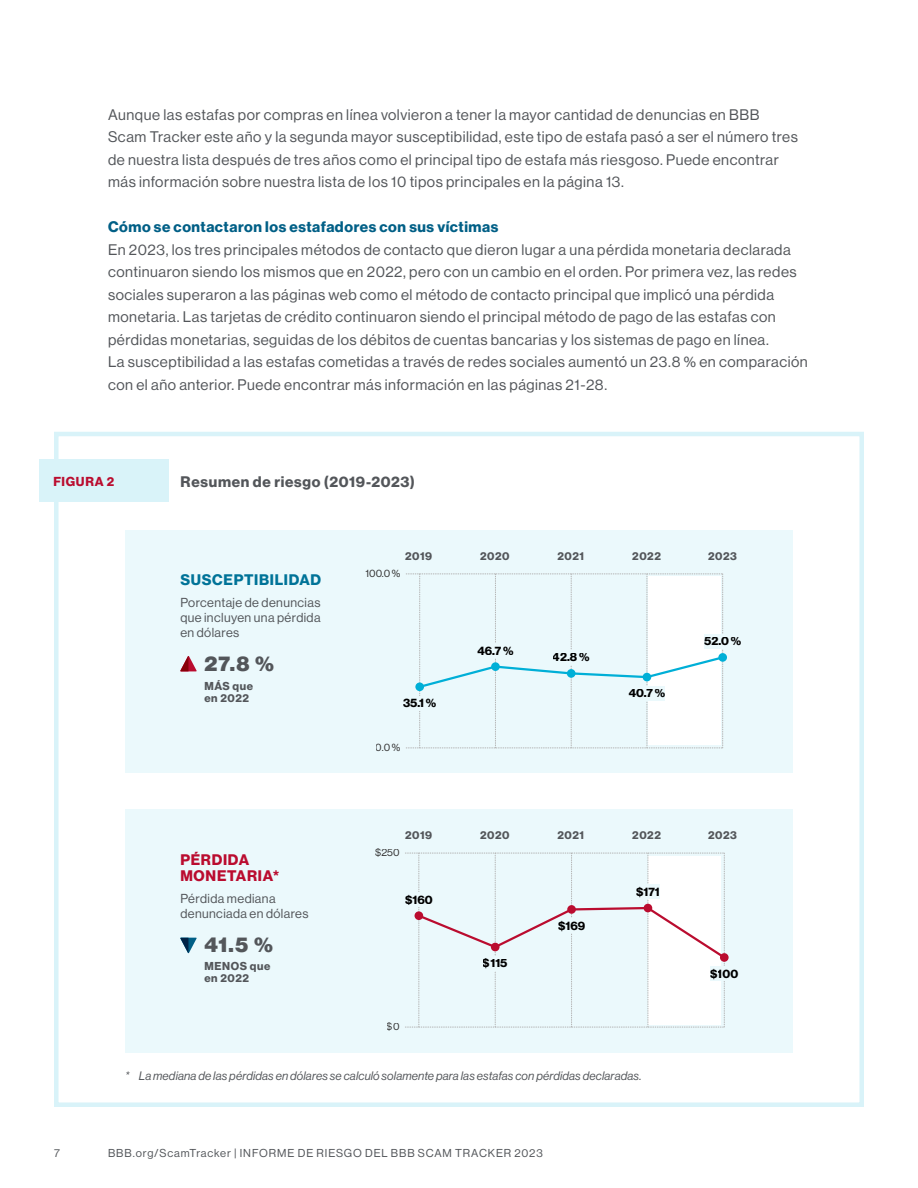
<style>
.page{position:relative;width:918px;height:1188px;background:#fff}
.page>*{position:absolute;margin:0;border:0;box-sizing:border-box;transform-origin:0 0}
.t1{font:21px "N Haas Grotesk DS Pro 95 Blk";color:#53565a}
.Paragraph{font:15px/22.5px "N Haas Grotesk DS Pro 55 Rg";letter-spacing:.035em;color:#53565a}
.Chart_Title_1{font:15px "N Haas Grotesk DS Pro 75 Bd";letter-spacing:.045em;color:#53565a}
.Chart_Title_1-2{font:15px/16.5px "N Haas Grotesk DS Pro 75 Bd";letter-spacing:.05em;color:#ba0c2f}
.Chart_Title_1-3{font:15px "N Haas Grotesk DS Pro 75 Bd";letter-spacing:.05em;color:#007398}
.Chart_Text{font:12.75px/15px "N Haas Grotesk DS Pro 55 Rg";letter-spacing:.03em;color:#53565a;text-align:justify}
.Chart_Title_2{font:12.75px "N Haas Grotesk DS Pro 75 Bd";letter-spacing:.055em;color:#ba0c2f}
.Chart_Note{font:12px "N Haas Grotesk DS Pro 56 It";letter-spacing:.015em;color:#53565a}
.t2{font:12px "N Haas Grotesk DS Pro 75 Bd";color:#000}
.Chart_Title_2-2{font:11.25px/12px "N Haas Grotesk DS Pro 75 Bd";letter-spacing:.05em;color:#53565a}
.t3{font:11.25px "N Haas Grotesk DS Pro 55 Rg";letter-spacing:.08em;color:#53565a}
.t4{font:10.5px "N Haas Grotesk DS Pro 55 Rg";color:#333}
.s1{font-family:"N Haas Grotesk DS Pro 75 Bd";color:#005f86}
</style>
<div class="page">
<div style="left:54px;top:432px;width:810px;height:675px;background:#fff;border:4px solid #d9f3f9"></div>
<div style="left:39px;top:460px;width:129px;height:42px;background:#d9f3f9"></div>
<div style="left:125px;top:530px;width:668px;height:243px;background:#ebf9fc"></div>
<div style="left:125px;top:809px;width:668px;height:243px;background:#ebf9fc"></div>
<svg style="left:180px;top:938px;width:17px;height:15px"></svg>
<svg style="left:180px;top:656px;width:17px;height:15px"></svg>
<svg style="left:406px;top:574px;width:321px;height:175px"></svg>
<svg style="left:405px;top:853px;width:324px;height:175px"></svg>
<p class="Paragraph" style="left:108px;top:103px;width:691px">Aunque las estafas por compras en línea volvieron a tener la mayor cantidad de denuncias en BBB Scam Tracker este año y la segunda mayor susceptibilidad, este tipo de estafa pasó a ser el número tres de nuestra lista después de tres años como el principal tipo de estafa más riesgoso. Puede encontrar más información sobre nuestra lista de los 10 tipos principales en la página 13.</p>
<p class="Paragraph" style="left:108px;top:216px;width:701px"><span class="s1">Cómo se contactaron los estafadores con sus víctimas<br></span>En 2023, los tres principales métodos de contacto que dieron lugar a una pérdida monetaria declarada continuaron siendo los mismos que en 2022, pero con un cambio en el orden. Por primera vez, las redes sociales superaron a las páginas web como el método de contacto principal que implicó una pérdida monetaria. Las tarjetas de crédito continuaron siendo el principal método de pago de las estafas con pérdidas monetarias, seguidas de los débitos de cuentas bancarias y los sistemas de pago en línea.<br>La susceptibilidad a las estafas cometidas a través de redes sociales aumentó un 23.8 % en comparación con el año anterior. Puede encontrar más información en las páginas 21-28.</p>
<p class="t4" style="left:381px;top:249px;width:19px">60k</p>
<p class="t2" style="left:475px;top:270px;width:40px">46,575</p>
<p class="t2" style="left:553px;top:272px;width:38px">46,143</p>
<p class="t2" style="left:627px;top:288px;width:42px">40,503</p>
<p class="t2" style="left:400px;top:329px;width:38px">37,283</p>
<p class="Chart_Title_2" style="left:53px;top:474px;width:62px">FIGURA 2</p>
<p class="Chart_Title_1" style="left:181px;top:473px;width:236px">Resumen de riesgo (2019-2023)</p>
<p class="Chart_Title_1-3" style="left:180px;top:571px;width:142px">SUSCEPTIBILIDAD</p>
<p class="Chart_Text" style="left:180px;top:595px;width:142px">Porcentaje de denuncias que incluyen una pérdida en dólares</p>
<p class="t1" style="left:204px;top:652px;width:71px">27.8 %</p>
<p class="Chart_Title_2-2" style="left:204px;top:680px;width:50px">MÁS que en 2022</p>
<p class="Chart_Title_1-2" style="left:180px;top:851px;width:100px">PÉRDIDA<br>MONETARIA*</p>
<p class="Chart_Text" style="left:180px;top:891px;width:130px">Pérdida mediana denunciada en dólares</p>
<p class="t1" style="left:204px;top:932px;width:70px">41.5 %</p>
<p class="Chart_Title_2-2" style="left:204px;top:960px;width:68px">MENOS que en 2022</p>
<p class="Chart_Title_2-2" style="left:405px;top:550px;width:29px">2019</p>
<p class="Chart_Title_2-2" style="left:480px;top:550px;width:31px">2020</p>
<p class="Chart_Title_2-2" style="left:557px;top:550px;width:28px">2021</p>
<p class="Chart_Title_2-2" style="left:632px;top:550px;width:30px">2022</p>
<p class="Chart_Title_2-2" style="left:708px;top:550px;width:30px">2023</p>
<p class="t4" style="left:366px;top:568px;width:36px">100.0 %</p>
<p class="t2" style="left:403px;top:696px;width:35px">35.1 %</p>
<p class="t4" style="left:376px;top:742px;width:26px">0.0 %</p>
<p class="t2" style="left:477px;top:643px;width:38px">46.7 %</p>
<p class="t2" style="left:553px;top:650px;width:38px">42.8 %</p>
<p class="t2" style="left:629px;top:686px;width:38px">40.7 %</p>
<p class="t2" style="left:704px;top:634px;width:38px">52.0 %</p>
<p class="Chart_Title_2-2" style="left:405px;top:829px;width:29px">2019</p>
<p class="Chart_Title_2-2" style="left:480px;top:829px;width:31px">2020</p>
<p class="Chart_Title_2-2" style="left:557px;top:829px;width:28px">2021</p>
<p class="Chart_Title_2-2" style="left:632px;top:829px;width:30px">2022</p>
<p class="Chart_Title_2-2" style="left:708px;top:829px;width:30px">2023</p>
<p class="t4" style="left:375px;top:847px;width:26px">$250</p>
<p class="t2" style="left:405px;top:892px;width:29px">$160</p>
<p class="t4" style="left:387px;top:1021px;width:14px">$0</p>
<p class="t2" style="left:483px;top:956px;width:26px">$115</p>
<p class="t2" style="left:558px;top:919px;width:29px">$169</p>
<p class="t2" style="left:636px;top:885px;width:25px">$171</p>
<p class="t2" style="left:710px;top:967px;width:30px">$100</p>
<p class="Chart_Note" style="left:125px;top:1069px;width:518px">* La mediana de las pérdidas en dólares se calculó solamente para las estafas con pérdidas declaradas.</p>
<p class="t3" style="left:54px;top:1146px;width:7px">7</p>
<p class="t3" style="left:108px;top:1146px;width:436px">BBB.org/ScamTracker | INFORME DE RIESGO DEL BBB SCAM TRACKER 2023</p>
</div>
